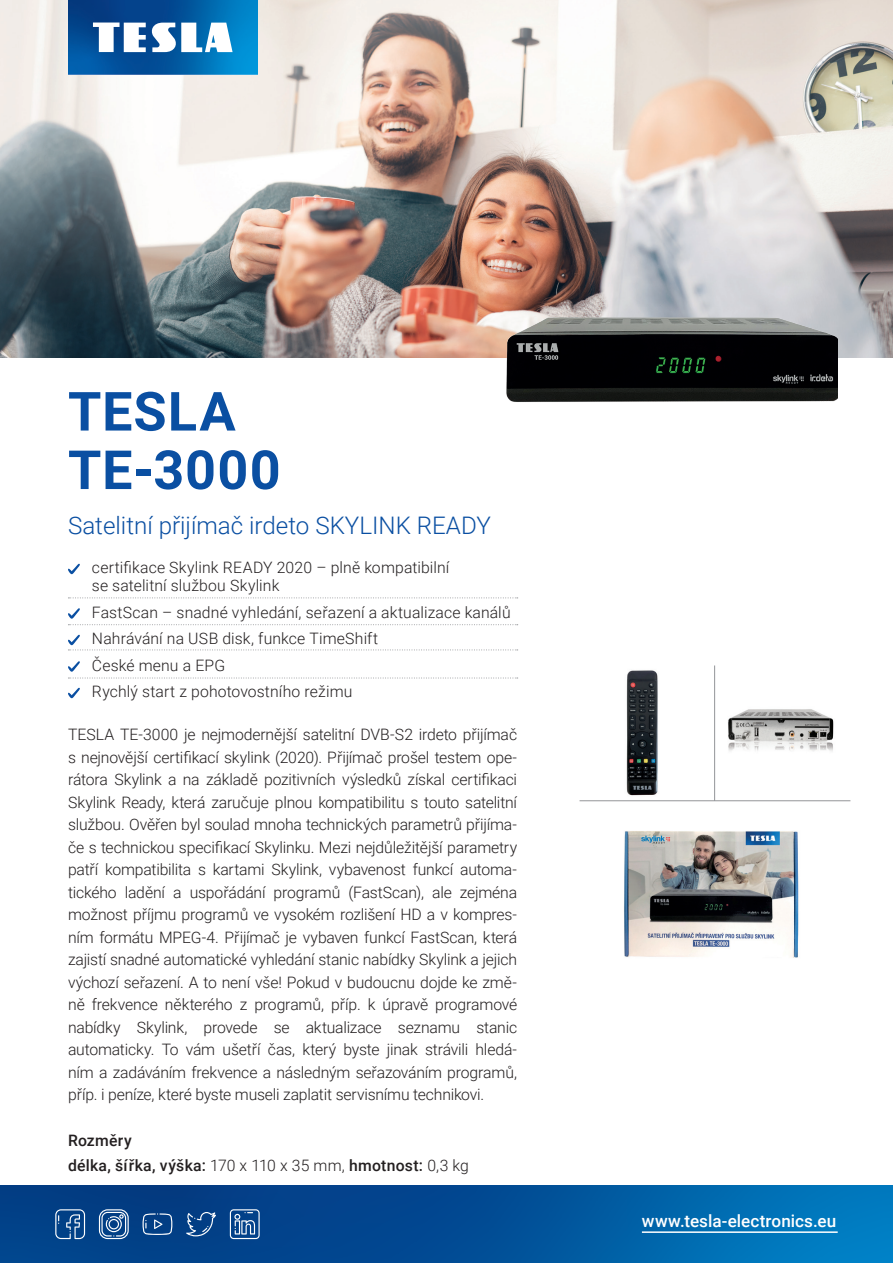
<style>
.page{position:relative;width:893px;height:1263px;background:#fff}
.page>*{position:absolute;margin:0;border:0;box-sizing:border-box;transform-origin:0 0}
.t1{font:700 54px/58.5px "Roboto";letter-spacing:.02em;color:#0a4fa2}
.t2{font:300 24.15px "Roboto";color:#0a4fa2}
.t3{font:500 17.1px "Roboto";color:#fff}
.t4{font:300 15.75px/22.5px "Roboto";letter-spacing:.005em;color:#231f20}
.t5{font:500 15.75px/25.3px "Roboto";letter-spacing:.015em;color:#231f20}
.s1{font-weight:300}
</style>
<div class="page">
<svg style="left:0;top:1185px;width:893px;height:78px;background:#01549b"></svg>
<svg style="left:55px;top:1209px;width:30px;height:30px"></svg>
<svg style="left:99px;top:1209px;width:30px;height:30px"></svg>
<svg style="left:230px;top:1209px;width:30px;height:30px"></svg>
<svg style="left:186px;top:1212px;width:30px;height:24px"></svg>
<svg style="left:143px;top:1213px;width:29px;height:22px"></svg>
<hr style="left:642px;top:1231px;width:196px;height:2px;background:#fff">
<img style="left:0;top:0;width:893px;height:358px">
<svg style="left:68px;top:563px;width:12px;height:11px"></svg>
<svg style="left:68px;top:661px;width:12px;height:11px"></svg>
<svg style="left:68px;top:687px;width:12px;height:11px"></svg>
<img style="left:715px;top:690px;width:119px;height:88px">
<img style="left:579px;top:783px;width:270px;height:175px">
<svg style="left:68px;top:597px;width:450px;height:1px"></svg>
<svg style="left:68px;top:608px;width:450px;height:17px"></svg>
<svg style="left:68px;top:634px;width:450px;height:16px"></svg>
<svg style="left:68px;top:678px;width:450px;height:1px"></svg>
<img style="left:68px;top:0;width:189px;height:75px">
<svg style="left:93px;top:23px;width:140px;height:29px"></svg>
<img style="left:455px;top:211px;width:383px;height:191px">
<div style="left:579px;top:665px;width:136px;height:135px;background:#fff"></div>
<img style="left:626px;top:670px;width:32px;height:126px">
<hr style="left:579px;top:800px;width:271px;height:1px;background:#939598">
<hr style="left:714px;top:665px;width:1px;height:136px;background:#939598">
<h1 class="t1" style="left:68px;top:380px;width:214px">TESLA<br>TE-3000</h1>
<h2 class="t2" style="left:68px;top:509px;width:424px">Satelitní přijímač irdeto SKYLINK READY</h2>
<p class="t4" style="left:92px;top:558px;width:359px;line-height:18px">certifikace Skylink READY 2020 – plně kompatibilní se satelitní službou Skylink</p>
<p class="t4" style="left:92px;top:598px;width:420px;line-height:26.5px">FastScan – snadné vyhledání, seřazení a aktualizace kanálů Nahrávání na USB disk, funkce TimeShift<br>České menu a EPG<br>Rychlý start z pohotovostního režimu</p>
<p class="t4" style="left:68px;top:722px;width:451px;text-align:justify">TESLA TE-3000 je nejmodernější satelitní DVB-S2 irdeto přijímač s nejnovější certifikací skylink (2020). Přijímač prošel testem ope&shy;rátora Skylink a na základě pozitivních výsledků získal certifikaci Skylink Ready, která zaručuje plnou kompatibilitu s touto satelitní službou. Ověřen byl soulad mnoha technických parametrů přijíma&shy;če s technickou specifikací Skylinku. Mezi nejdůležitější parametry patří kompatibilita s kartami Skylink, vybavenost funkcí automa&shy;tického ladění a uspořádání programů (FastScan), ale zejména možnost příjmu programů ve vysokém rozlišení HD a v kompres&shy;ním formátu MPEG-4. Přijímač je vybaven funkcí FastScan, která zajistí snadné automatické vyhledání stanic nabídky Skylink a jejich výchozí seřazení. A to není vše! Pokud v budoucnu dojde ke změ&shy;ně frekvence některého z programů, příp. k úpravě programové nabídky Skylink, provede se aktualizace seznamu stanic automaticky. To vám ušetří čas, který byste jinak strávili hledá&shy;ním a zadáváním frekvence a následným seřazováním programů, příp. i peníze, které byste museli zaplatit servisnímu technikovi.</p>
<p class="t5" style="left:68px;top:1127px;width:402px">Rozměry<br>délka, šířka, výška: <span class="s1">170 x 110 x 35 mm,</span> hmotnost: <span class="s1">0,3 kg</span></p>
<p class="t3" style="left:642px;top:1209px;width:196px">www.tesla-electronics.eu</p>
</div>
